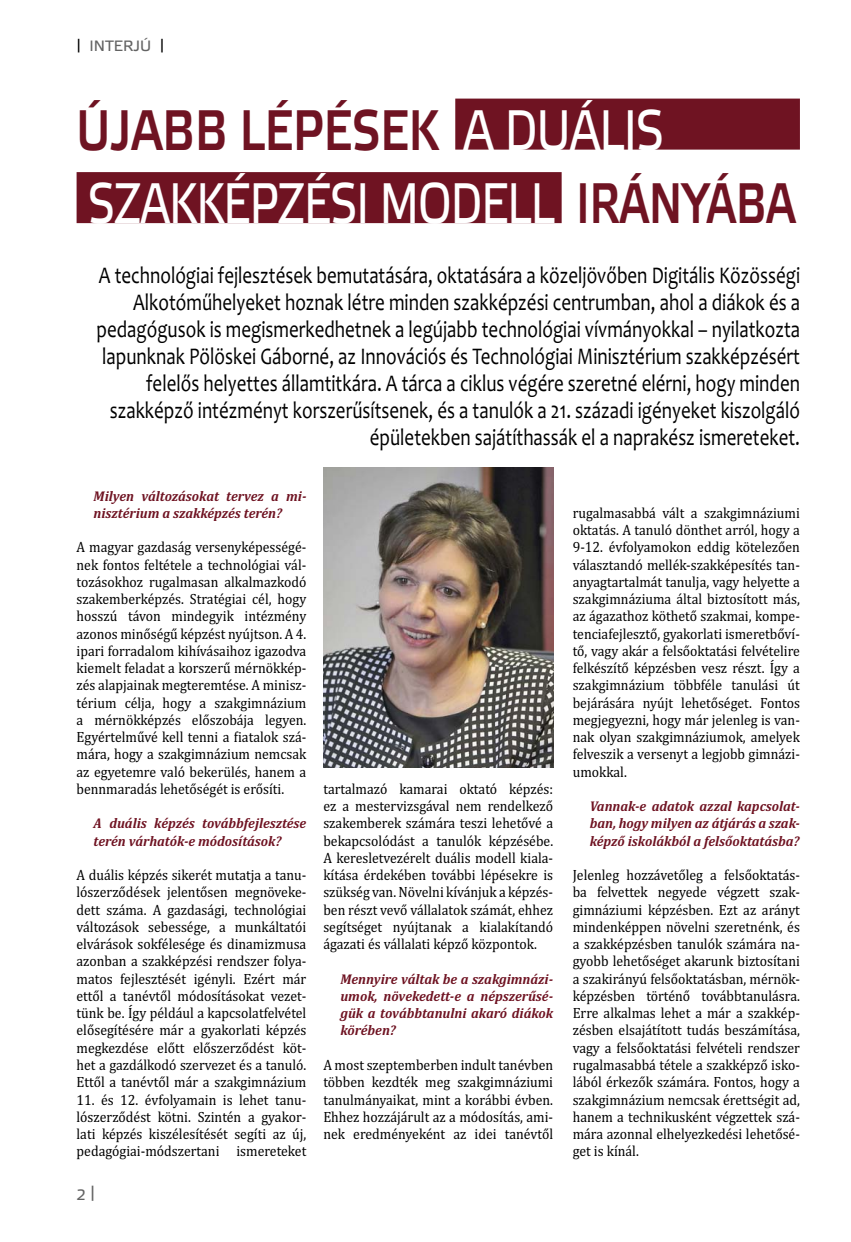
<style>
.page{position:relative;width:851px;height:1242px;background:#fff}
.page>*{position:absolute;margin:0;border:0;box-sizing:border-box;transform-origin:0 0}
.t1{font:57px "Etelka Text Pro";letter-spacing:-.02em;color:#fff;scale:.77 1}
.t2{font:57px "Etelka Medium Pro";color:#6f1322;scale:.8 1}
.t3{font:24px/27px "Candara";color:#000;text-align:right;scale:.79 1}
.t4{font:15px/17.2px "Cambria";color:#000;text-align:justify;scale:.92 1}
.t5{font:15px "Etelka Text Pro";color:#636363}
.t6{font:italic 700 14.25px/17.2px "Cambria";color:#6f1322;text-align:justify;scale:.95 1}
.s1{font-size:13.5px;color:#000}
.s2{font-family:"Etelka Text Pro";color:#fff}
.s3{font-family:"Etelka Medium Pro";color:#6f1322}
</style>
<div class="page">
<div style="left:455px;top:99px;width:344px;height:51px;background:#6f1322"></div>
<div style="left:77px;top:172px;width:484px;height:51px;background:#6f1322"></div>
<img style="left:323px;top:467px;width:230px;height:300px">
<p class="t5" style="left:77px;top:41px;width:89px"><span class="s1">|</span> INTERJÚ <span class="s1">|</span></p>
<h1 class="t2" style="left:77px;top:108px;width:736px">ÚJABB LÉPÉSEK <span class="s2">A DUÁLIS</span></h1>
<h1 class="t1" style="left:88px;top:182px;width:920px">SZAKKÉPZÉSI MODELL <span class="s3">IRÁNYÁBA</span></h1>
<p class="t3" style="left:96px;top:264px;width:892px">A technológiai fejlesztések bemutatására, oktatására a közeljövőben Digitális Közösségi Alkotóműhelyeket hoznak létre minden szakképzési centrumban, ahol a diákok és a pedagógusok is megismerkedhetnek a legújabb technológiai vívmányokkal – nyilatkozta lapunknak Pölöskei Gáborné, az Innovációs és Technológiai Minisztérium szakképzésért felelős helyettes államtitkára. A tárca a ciklus végére szeretné elérni, hogy minden szakképző intézményt korszerűsítsenek, és a tanulók a 21. századi igényeket kiszolgáló épületekben sajátíthassák el a naprakész ismereteket.</p>
<p class="t6" style="left:94px;top:488px;width:225px">Milyen változásokat tervez a mi&shy;nisztérium a szakképzés terén?</p>
<p class="t4" style="left:77px;top:540px;width:251px">A magyar gazdaság versenyképességé&shy;nek fontos feltétele a technológiai vál&shy;tozásokhoz rugalmasan alkalmazkodó szakemberképzés. Stratégiai cél, hogy hosszú távon mindegyik intézmény azonos minőségű képzést nyújtson. A 4. ipari forradalom kihívásaihoz igazodva kiemelt feladat a korszerű mérnökkép&shy;zés alapjainak megteremtése. A minisz&shy;térium célja, hogy a szakgimnázium a mérnökképzés előszobája legyen.<br>Egyértelművé kell tenni a -iatalok szá&shy;mára, hogy a szakgimnázium nemcsak az egyetemre való bekerülés, hanem a bennmaradás lehetőségét is erősíti.</p>
<p class="t6" style="left:94px;top:816px;width:225px">A duális képzés továbbfejlesztése terén várhatók-e módosítások?</p>
<p class="t4" style="left:77px;top:868px;width:251px">A duális képzés sikerét mutatja a tanu&shy;lószerződések jelentősen megnöveke&shy;dett száma. A gazdasági, technológiai változások sebessége, a munkáltatói elvárások sokfélesége és dinamizmusa azonban a szakképzési rendszer folya&shy;matos fejlesztését igényli. Ezért már ettől a tanévtől módosításokat vezet&shy;tünk be. Így például a kapcsolatfelvétel elősegítésére már a gyakorlati képzés megkezdése előtt előszerződést köt&shy;het a gazdálkodó szervezet és a tanuló.<br>Ettől a tanévtől már a szakgimnázium</p>
<p class="t4" style="left:77px;top:1092px;width:251px">11. és 12. évfolyamain is lehet tanu&shy;lószerződést kötni. Szintén a gyakor&shy;lati képzés kiszélesítését segíti az új, pedagógiai-módszertani ismereteket</p>
<p class="t4" style="left:572px;top:505px;width:248px">rugalmasabbá vált a szakgimnáziumi oktatás. A tanuló dönthet arról, hogy a 9-12. évfolyamokon eddig kötelezően választandó mellék-szakképesítés tan&shy;anyagtartalmát tanulja, vagy helyette a szakgimnáziuma által biztosított más, az ágazathoz köthető szakmai, kompe&shy;tenciafejlesztő, gyakorlati ismeretbőví&shy;tő, vagy akár a felsőoktatási felvételire felkészítő képzésben vesz részt. Így a szakgimnázium többféle tanulási út bejárására nyújt lehetőséget. Fontos megjegyezni, hogy már jelenleg is van&shy;nak olyan szakgimnáziumok, amelyek felveszik a versenyt a legjobb gimnázi&shy;umokkal.</p>
<p class="t6" style="left:589px;top:799px;width:223px">Vannak-e adatok azzal kapcsolat&shy;ban, hogy milyen az átjárás a szak&shy;képző iskolákból a felsőoktatásba?</p>
<p class="t4" style="left:572px;top:868px;width:248px">Jelenleg hozzávetőleg a felsőoktatás&shy;ba felvettek negyede végzett szak&shy;gimnáziumi képzésben. Ezt az arányt mindenképpen növelni szeretnénk, és a szakképzésben tanulók számára na&shy;gyobb lehetőséget akarunk biztosítani a szakirányú felsőoktatásban, mérnök&shy;képzésben történő továbbtanulásra.<br>Erre alkalmas lehet a már a szakkép&shy;zésben elsajátított tudás beszámítása, vagy a felsőoktatási felvételi rendszer rugalmasabbá tétele a szakképző isko&shy;lából érkezők számára. Fontos, hogy a szakgimnázium nemcsak érettségit ad, hanem a technikusként végzettek szá&shy;mára azonnal elhelyezkedési lehetősé&shy;get is kínál.</p>
<p class="t4" style="left:323px;top:781px;width:251px">tartalmazó kamarai oktató képzés: ez a mestervizsgával nem rendelkező szakemberek számára teszi lehetővé a bekapcsolódást a tanulók képzésébe.<br>A keresletvezérelt duális modell kiala&shy;kítása érdekében további lépésekre is szükség van. Növelni kívánjuk a képzés&shy;ben részt vevő vállalatok számát, ehhez segítséget nyújtanak a kialakítandó ága zati és vállalati képző központok.</p>
<p class="t6" style="left:340px;top:971px;width:225px">Mennyire váltak be a szakgimnázi&shy;umok, növekedett-e a népszerűsé&shy;gük a továbbtanulni akaró diákok körében?</p>
<p class="t4" style="left:323px;top:1057px;width:251px">A most szeptemberben indult tanévben többen kezdték meg szakgimnáziumi tanulmányaikat, mint a korábbi évben.<br>Ehhez hozzájárult az a módosítás, ami&shy;nek eredményeként az idei tanévtől</p>
<p class="t5" style="left:77px;top:1187px;width:20px">2 |</p>
</div>
